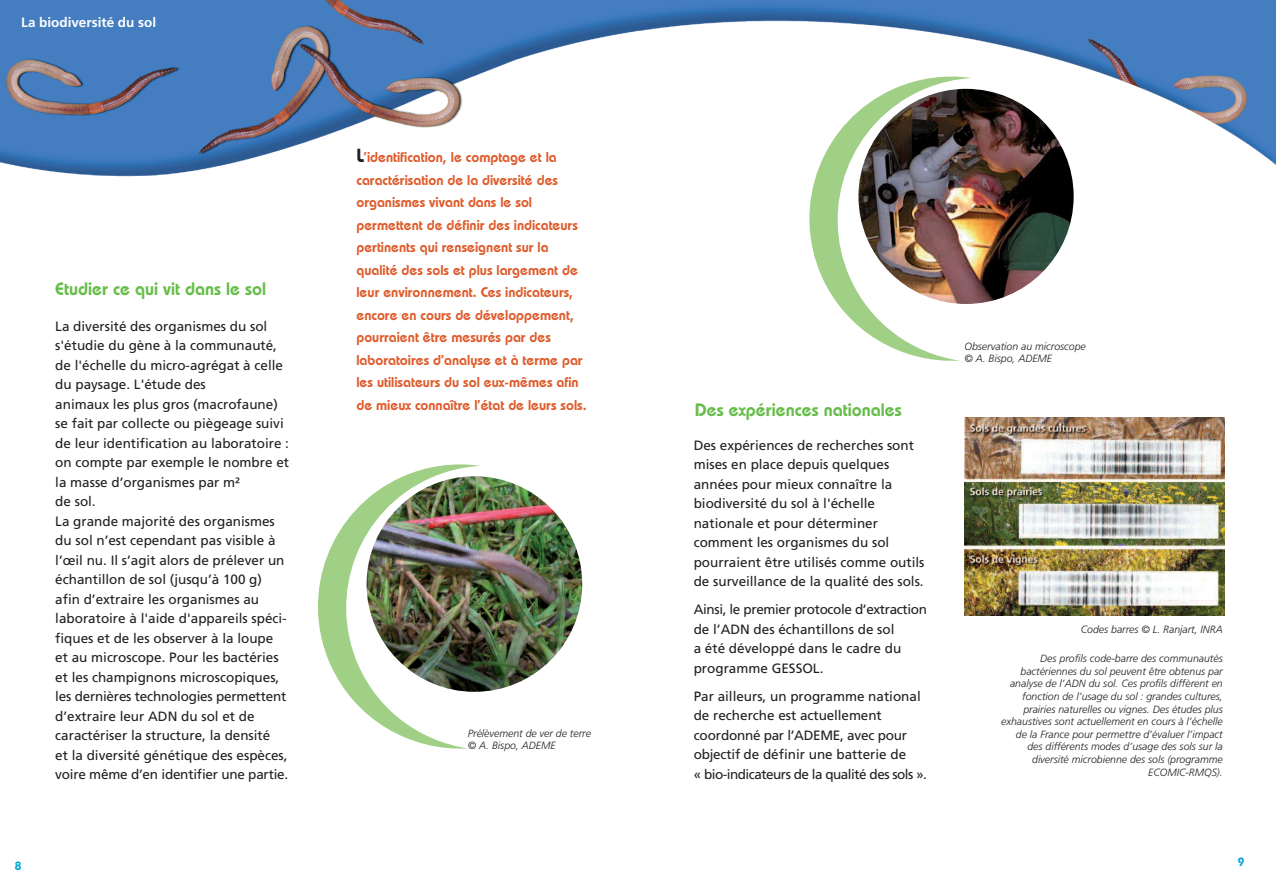
<style>
.page{position:relative;width:1276px;height:893px;background:#fff}
.page>*{position:absolute;margin:0;border:0;box-sizing:border-box;transform-origin:0 0}
.t1{font:600 18px "Bauhaus";color:#67bd4a}
.t2{font:600 14.25px/22.5px "Bauhaus";color:#df5c2c}
.t3{font:13.5px/19.5px "Frutiger";color:#231f20}
.t4{font:700 13.5px "Frutiger";color:#fff}
.t5{font:600 12px "Bauhaus";color:#00a7d6}
.t6{font:italic 300 10.5px/12.6px "Frutiger";color:#231f20}
.s1{font-size:18.9px;color:#231f20}
</style>
<div class="page">
<img style="left:0;top:0;width:1276px;height:692px">
<svg style="left:809px;top:77px;width:162px;height:284px"></svg>
<img style="left:858px;top:89px;width:215px;height:215px;border-radius:50%">
<svg style="left:318px;top:464px;width:162px;height:285px"></svg>
<img style="left:366px;top:476px;width:216px;height:216px;border-radius:50%">
<img style="left:964px;top:418px;width:261px;height:197px">
<p class="t4" style="left:21px;top:17px;width:136px">La biodiversité du sol</p>
<h1 class="t1" style="left:55px;top:282px;width:212px">Etudier ce qui vit dans le sol</h1>
<p class="t5" style="left:15px;top:861px;width:8px">8</p>
<p class="t3" style="left:55px;top:317px;width:235px">La diversité des organismes du sol s'étudie du gène à la communauté, de l'échelle du micro-agrégat à celle du paysage. L'étude des<br>animaux les plus gros (macrofaune) se fait par collecte ou piègeage suivi de leur identification au laboratoire : on compte par exemple le nombre et la masse d’organismes par m²<br>de sol.<br>La grande majorité des organismes du sol n’est cependant pas visible à l’œil nu. Il s’agit alors de prélever un échantillon de sol (jusqu’à 100 g) afin d’extraire les organismes au laboratoire à l'aide d'appareils spéci&shy;fiques et de les observer à la loupe et au microscope. Pour les bactéries et les champignons microscopiques, les dernières technologies permettent d’extraire leur ADN du sol et de caractériser la structure, la densité<br>et la diversité génétique des espèces, voire même d’en identifier une partie.</p>
<p class="t2" style="left:356px;top:147px;width:232px"><span class="s1">L</span>’identification, le comptage et la caractérisation de la diversité des organismes vivant dans le sol permettent de définir des indicateurs pertinents qui renseignent sur la qualité des sols et plus largement de leur environnement. Ces indicateurs, encore en cours de développement, pourraient être mesurés par des laboratoires d’analyse et à terme par les utilisateurs du sol eux-mêmes afin de mieux connaître l’état de leurs sols.</p>
<p class="t6" style="left:468px;top:728px;width:124px">Prélèvement de ver de terre © A. Bispo, ADEME</p>
<h1 class="t1" style="left:695px;top:404px;width:208px">Des expériences nationales</h1>
<p class="t3" style="left:693px;top:436px;width:232px">Des expériences de recherches sont mises en place depuis quelques années pour mieux connaître la biodiversité du sol à l'échelle nationale et pour déterminer comment les organismes du sol pourraient être utilisés comme outils de surveillance de la qualité des sols.</p>
<p class="t3" style="left:693px;top:601px;width:235px">Ainsi, le premier protocole d’extraction de l’ADN des échantillons de sol<br>a été développé dans le cadre du programme GESSOL.</p>
<p class="t3" style="left:693px;top:687px;width:235px">Par ailleurs, un programme national de recherche est actuellement coordonné par l’ADEME, avec pour objectif de définir une batterie de<br>« bio-indicateurs de la qualité des sols ».</p>
<p class="t6" style="left:964px;top:341px;width:123px">Observation au microscope © A. Bispo, ADEME</p>
<p class="t6" style="left:1081px;top:624px;width:143px">Codes barres © L. Ranjart, INRA</p>
<p class="t6" style="left:1001px;top:653px;width:223px;text-align:right">Des profils code-barre des communautés bactériennes du sol peuvent être obtenus par analyse de l’ADN du sol. Ces profils diffèrent en fonction de l’usage du sol : grandes cultures, prairies naturelles ou vignes. Des études plus exhaustives sont actuellement en cours à l’échelle de la France pour permettre d’évaluer l’impact des différents modes d’usage des sols sur la diversité microbienne des sols (programme ECOMIC-RMQS).</p>
<p class="t5" style="left:1237px;top:857px;width:8px">9</p>
</div>
